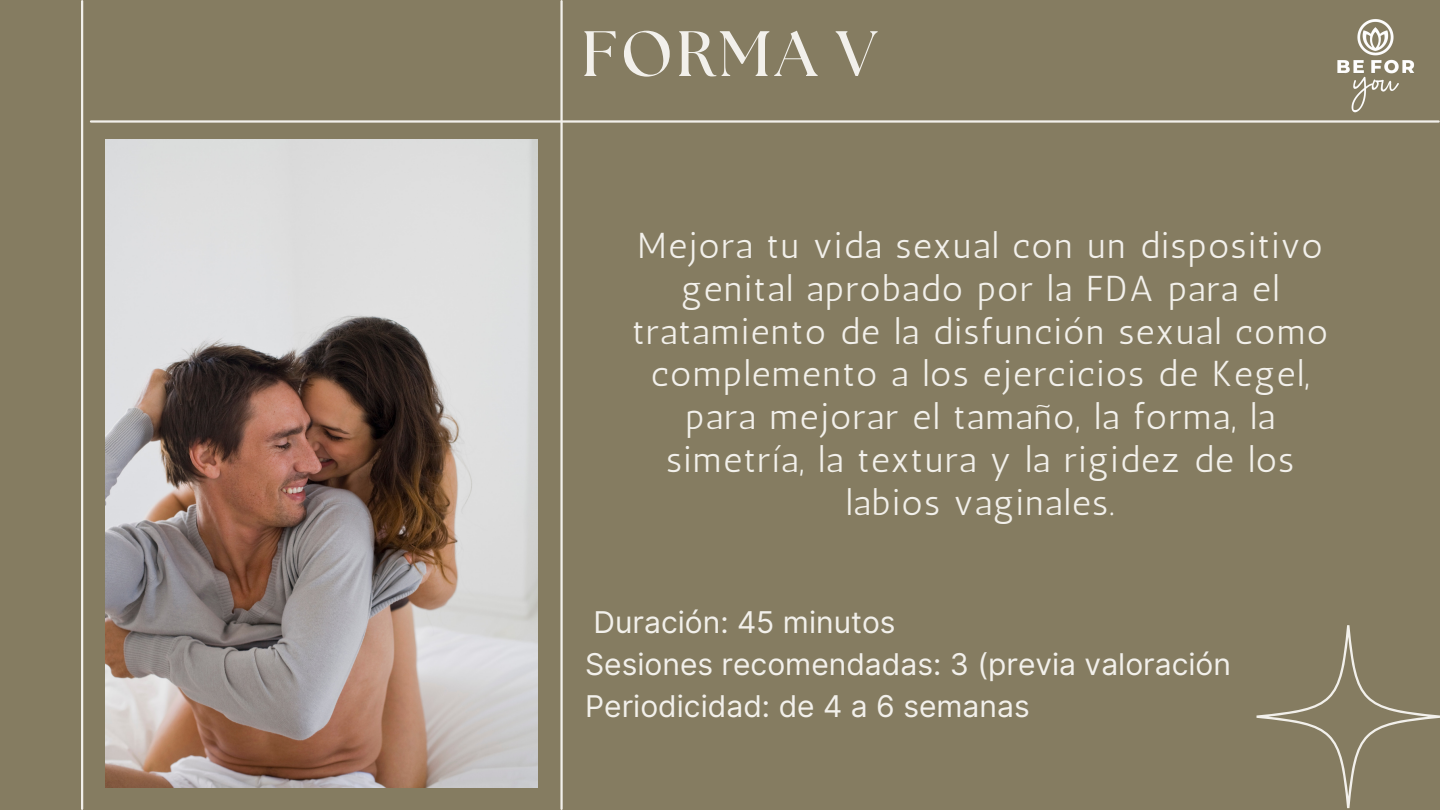
<style>
.page{position:relative;width:1440px;height:810px;background:#857c61}
.page>*{position:absolute;margin:0;border:0;box-sizing:border-box;transform-origin:0 0}
.t1{font:700 64px "The Seasons";letter-spacing:.05em;color:#f2f0eb}
.t2{font:36px/42.8px "Antic";letter-spacing:.05em;color:#f2f0eb;text-align:center}
.t3{font:30px/42px "Inter";color:#f2f0eb}
</style>
<div class="page">
<hr style="left:81px;top:1px;width:2px;height:808px;background:#f2f0eb">
<hr style="left:560px;top:1px;width:3px;height:808px;background:#f2f0eb">
<svg style="left:1257px;top:625px;width:183px;height:183px"></svg>
<hr style="left:91px;top:120px;width:1348px;height:3px;background:#f2f0eb">
<img style="left:106px;top:139px;width:432px;height:648px">
<img style="left:1337px;top:19px;width:77px;height:94px">
<h1 class="t1" style="left:581px;top:25px;width:297px">FORMA V</h1>
<p class="t2" style="left:632px;top:224px;width:697px">Mejora tu vida sexual con un dispositivo genital aprobado por la FDA para el tratamiento de la disfunción sexual como complemento a los ejercicios de Kegel, para mejorar el tamaño, la forma, la simetría, la textura y la rigidez de los labios vaginales.</p>
<p class="t3" style="left:585px;top:601px;width:647px">Duración: 45 minutos<br>Sesiones recomendadas: 3 (previa valoración<br>Periodicidad: de 4 a 6 semanas</p>
</div>
